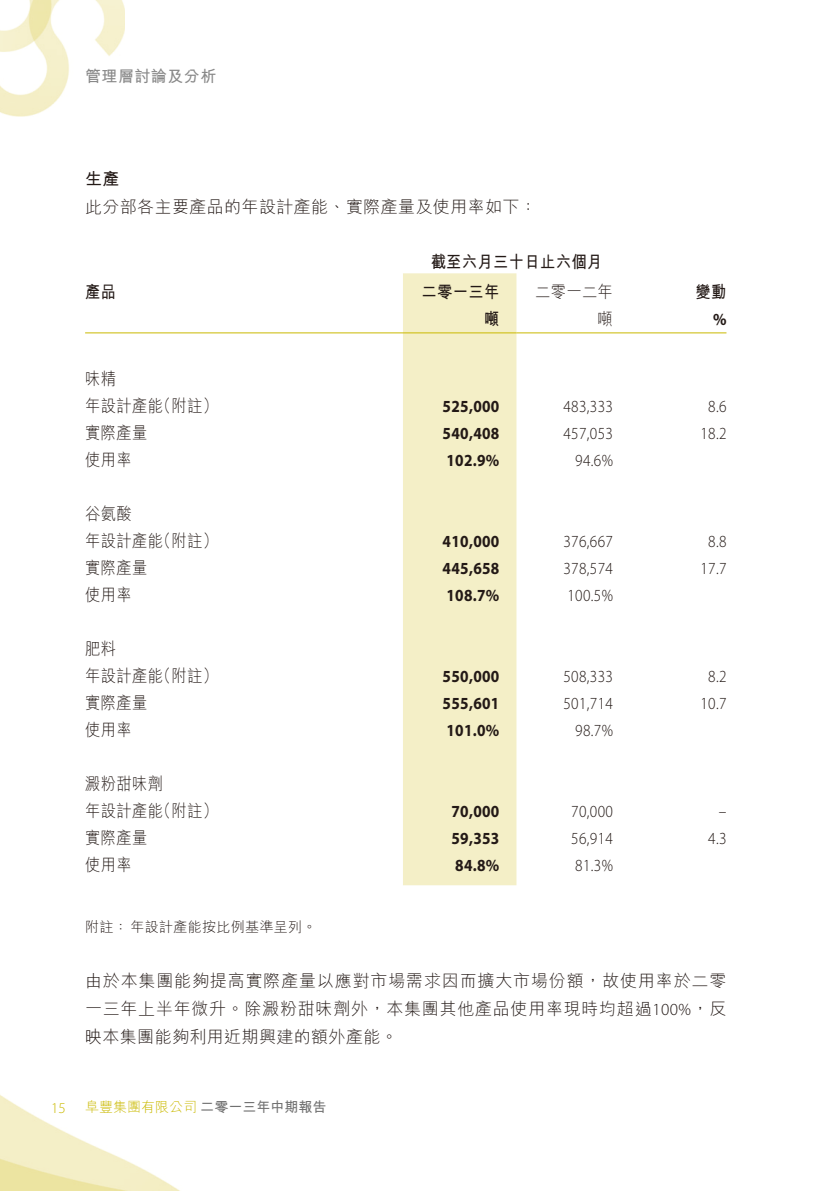
<style>
.page{position:relative;width:840px;height:1191px;background:#fff}
.page>*{position:absolute;margin:0;border:0;box-sizing:border-box;transform-origin:0 0}
.t1{font:17px/28px "M Hei HK Light E Ten B5 H";letter-spacing:.02em;color:#231916;text-align:justify}
.t2{font:300 17px "Myriad Pro";letter-spacing:.02em;color:#231916;scale:.9 1}
.t3{font:17px/27px "M Hei HK Light E Ten B5 H";letter-spacing:.02em;color:#231916;scale:.9 1}
.t4{font:700 17px "Myriad Pro";letter-spacing:.02em;color:#231916;scale:.9 1}
.t5{font:17px "M Hei HK Bold E Ten B5 H";letter-spacing:.02em;color:#231916;scale:.9 1}
.t6{font:17px "M Hei HK Bold E Ten B5 H";letter-spacing:.02em;color:#231916}
.t7{font:16px "M Hei HK Bold E Ten B5 H";letter-spacing:.03em;color:#898989}
.t8{font:300 15px "Myriad Pro";color:#cab900}
.t9{font:14px "M Hei HK Bold E Ten B5 H";color:#717171}
.t10{font:14px "M Hei HK Light E Ten B5 H";letter-spacing:.02em;color:#231916}
.s1{font-family:"Myriad Pro";font-weight:300}
.s2{font-family:"M Hei HK Light E Ten B5 H";color:#cab900}
</style>
<div class="page">
<img style="left:0;top:1095px;width:180px;height:96px">
<img style="left:0;top:0;width:124px;height:117px">
<div style="left:403px;top:273px;width:113px;height:612px;background:#f4efc7"></div>
<hr style="left:85px;top:332px;width:318px;height:1px;background:#cab900">
<hr style="left:403px;top:332px;width:113px;height:1px;background:#cab900">
<hr style="left:516px;top:332px;width:113px;height:1px;background:#cab900">
<hr style="left:629px;top:332px;width:97px;height:1px;background:#cab900">
<p class="t7" style="left:85px;top:70px;width:133px">管理層討論及分析</p>
<p class="t6" style="left:85px;top:172px;width:36px">生產</p>
<p class="t1" style="left:85px;top:195px;width:453px">此分部各主要產品的年設計產能、實際產量及使用率如下：</p>
<p class="t5" style="left:430px;top:255px;width:192px">截至六月三十日止六個月</p>
<p class="t5" style="left:85px;top:285px;width:36px">產品</p>
<p class="t5" style="left:421px;top:285px;width:88px">二零一三年</p>
<p class="t3" style="left:534px;top:281px;width:88px">二零一二年</p>
<p class="t5" style="left:695px;top:285px;width:36px">變動</p>
<p class="t5" style="left:484px;top:312px;width:18px">噸</p>
<p class="t3" style="left:597px;top:308px;width:18px">噸</p>
<p class="t4" style="left:712px;top:313px;width:16px">%</p>
<p class="t3" style="left:85px;top:368px;width:149px">味精<br>年設計產能（附註）</p>
<p class="t4" style="left:442px;top:400px;width:65px">525,000</p>
<p class="t2" style="left:563px;top:400px;width:56px">483,333</p>
<p class="t2" style="left:707px;top:400px;width:22px">8.6</p>
<p class="t3" style="left:85px;top:422px;width:71px">實際產量</p>
<p class="t4" style="left:442px;top:427px;width:65px">540,408</p>
<p class="t2" style="left:563px;top:427px;width:56px">457,053</p>
<p class="t2" style="left:700px;top:427px;width:30px">18.2</p>
<p class="t3" style="left:85px;top:449px;width:53px">使用率</p>
<p class="t4" style="left:446px;top:454px;width:60px">102.9%</p>
<p class="t2" style="left:575px;top:454px;width:43px">94.6%</p>
<p class="t3" style="left:85px;top:503px;width:149px">谷氨酸<br>年設計產能（附註）</p>
<p class="t4" style="left:442px;top:535px;width:65px">410,000</p>
<p class="t2" style="left:563px;top:535px;width:56px">376,667</p>
<p class="t2" style="left:707px;top:535px;width:22px">8.8</p>
<p class="t3" style="left:85px;top:557px;width:71px">實際產量</p>
<p class="t4" style="left:442px;top:562px;width:65px">445,658</p>
<p class="t2" style="left:563px;top:562px;width:56px">378,574</p>
<p class="t2" style="left:700px;top:562px;width:30px">17.7</p>
<p class="t3" style="left:85px;top:584px;width:53px">使用率</p>
<p class="t4" style="left:446px;top:589px;width:60px">108.7%</p>
<p class="t2" style="left:567px;top:589px;width:52px">100.5%</p>
<p class="t3" style="left:85px;top:638px;width:149px">肥料<br>年設計產能（附註）</p>
<p class="t4" style="left:442px;top:670px;width:65px">550,000</p>
<p class="t2" style="left:563px;top:670px;width:56px">508,333</p>
<p class="t2" style="left:707px;top:670px;width:22px">8.2</p>
<p class="t3" style="left:85px;top:692px;width:71px">實際產量</p>
<p class="t4" style="left:442px;top:697px;width:65px">555,601</p>
<p class="t2" style="left:563px;top:697px;width:56px">501,714</p>
<p class="t2" style="left:700px;top:697px;width:30px">10.7</p>
<p class="t3" style="left:85px;top:719px;width:53px">使用率</p>
<p class="t4" style="left:446px;top:724px;width:60px">101.0%</p>
<p class="t2" style="left:575px;top:724px;width:43px">98.7%</p>
<p class="t3" style="left:85px;top:773px;width:149px">澱粉甜味劑<br>年設計產能（附註）</p>
<p class="t4" style="left:451px;top:805px;width:55px">70,000</p>
<p class="t2" style="left:571px;top:805px;width:48px">70,000</p>
<p class="t2" style="left:718px;top:805px;width:10px">–</p>
<p class="t3" style="left:85px;top:827px;width:71px">實際產量</p>
<p class="t4" style="left:451px;top:832px;width:55px">59,353</p>
<p class="t2" style="left:571px;top:832px;width:48px">56,914</p>
<p class="t2" style="left:707px;top:832px;width:22px">4.3</p>
<p class="t3" style="left:85px;top:854px;width:53px">使用率</p>
<p class="t4" style="left:455px;top:859px;width:51px">84.8%</p>
<p class="t2" style="left:575px;top:859px;width:43px">81.3%</p>
<p class="t10" style="left:85px;top:921px;width:233px">附註：年設計產能按比例基準呈列。</p>
<p class="t1" style="left:85px;top:969px;width:642px">由於本集團能夠提高實際產量以應對市場需求因而擴大市場份額，故使用率於二零一三年上半年微升。除澱粉甜味劑外，本集團其他產品使用率現時均超過<span class="s1">100%</span>，反映本集團能夠利用近期興建的額外產能。</p>
<p class="t8" style="left:51px;top:1102px;width:16px">15</p>
<p class="t9" style="left:85px;top:1101px;width:243px"><span class="s2">阜豐集團有限公司</span>二零一三年中期報告</p>
</div>
